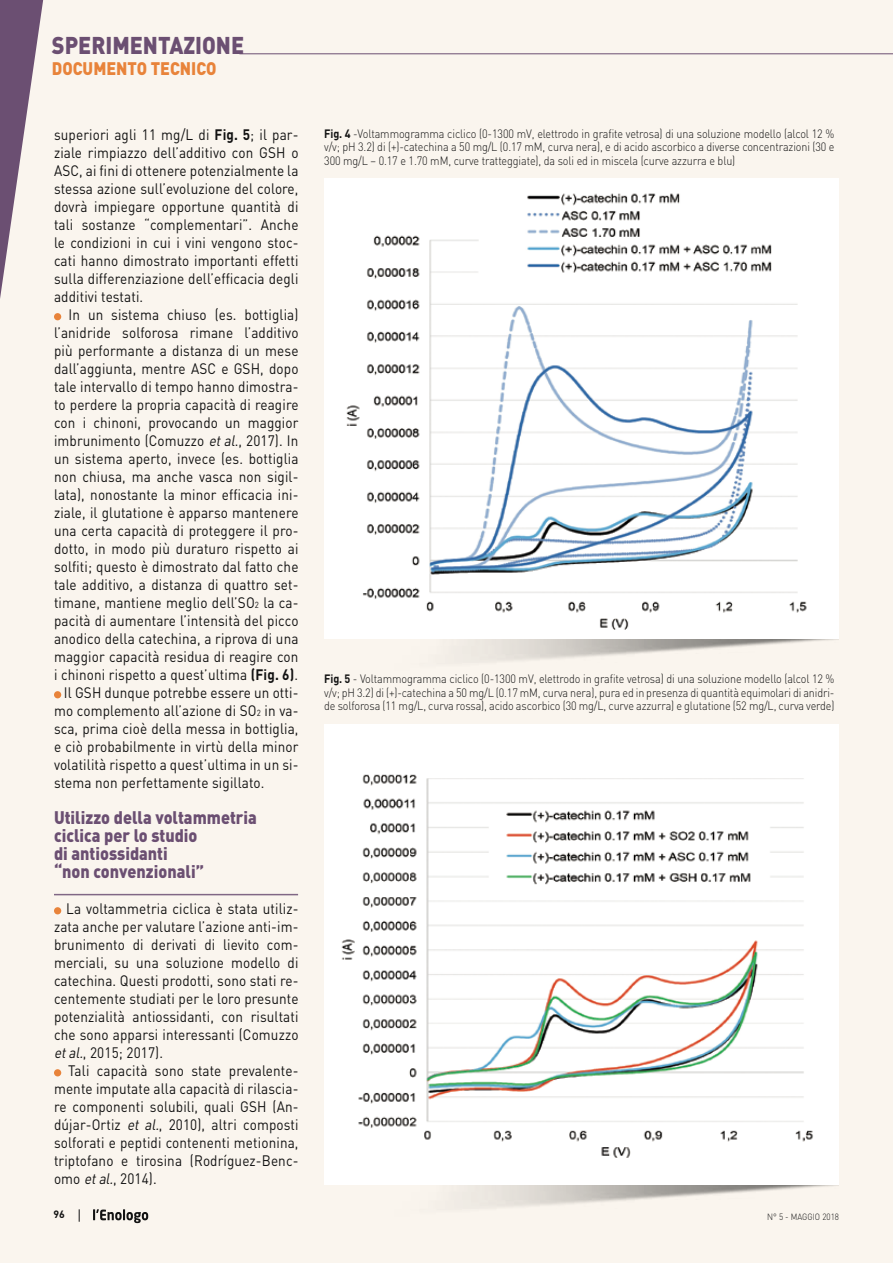
<style>
.page{position:relative;width:893px;height:1263px;background:#faf5ee}
.page>*{position:absolute;margin:0;border:0;box-sizing:border-box;transform-origin:0 0}
.t1{font:900 24px "DIN";color:#6b4f72;scale:.9 1}
.t2{font:900 18px/18px "DIN";color:#6b4f72;scale:.9 1}
.t3{font:900 18px "DIN";color:#e8833a;scale:.9 1}
.t4{font:15px/18px "DIN";letter-spacing:.01em;color:#121212;text-align:justify;scale:.9 1}
.t5{font:300 12px/13.5px "DIN";letter-spacing:-.01em;color:#121212;text-align:justify;scale:.9 1}
.t6{font:700 10.5px "DIN";color:#121212}
.t7{font:300 9px "DIN";color:#121212;scale:.9 1}
.s1{font-weight:700}
.s2{font-style:italic}
.s3{font-size:8.7px}
</style>
<div class="page">
<svg style="left:93px;top:1209px;width:55px;height:14px"></svg>
<svg style="left:79px;top:1209px;width:1px;height:13px"></svg>
<hr style="left:239px;top:53px;width:654px;height:1px;background:#6b4f72">
<svg style="left:0;top:0;width:44px;height:299px"></svg>
<div style="left:54px;top:313px;width:7px;height:7px;background:#e8833a;border-radius:50%"></div>
<div style="left:54px;top:691px;width:7px;height:7px;background:#e8833a;border-radius:50%"></div>
<hr style="left:54px;top:894px;width:244px;height:1px;background:#806785">
<div style="left:54px;top:907px;width:7px;height:7px;background:#e8833a;border-radius:50%"></div>
<div style="left:54px;top:1069px;width:7px;height:7px;background:#e8833a;border-radius:50%"></div>
<div style="left:324px;top:179px;width:515px;height:460px;background:#fff"></div>
<img style="left:346px;top:193px;width:461px;height:437px">
<div style="left:324px;top:725px;width:515px;height:460px;background:#fff"></div>
<img style="left:341px;top:774px;width:472px;height:384px">
<h1 class="t1" style="left:52px;top:29px;width:215px">SPERIMENTAZIONE</h1>
<p class="t3" style="left:52px;top:56px;width:185px">DOCUMENTO TECNICO</p>
<p class="t4" style="left:54px;top:126px;width:273px">superiori agli 11 mg/L di <span class="s1">Fig. 5</span>; il par&shy;ziale rimpiazzo dell’additivo con GSH o ASC, ai fini di ottenere potenzialmente la stessa azione sull’evoluzione del colore, dovrà impiegare opportune quantità di tali sostanze “complementari”. Anche le condizioni in cui i vini vengono stoc&shy;cati hanno dimostrato importanti effetti sulla differenziazione dell’efficacia degli additivi testati.</p>
<p class="t4" style="left:69px;top:306px;width:257px">In un sistema chiuso (es. bottiglia)</p>
<p class="t4" style="left:54px;top:324px;width:273px">l’anidride solforosa rimane l’additivo</p>
<p class="t4" style="left:54px;top:342px;width:273px">più performante a distanza di un mese</p>
<p class="t4" style="left:54px;top:360px;width:273px">dall’aggiunta, mentre ASC e GSH, dopo</p>
<p class="t4" style="left:54px;top:378px;width:273px">tale intervallo di tempo hanno dimostra-</p>
<p class="t4" style="left:54px;top:396px;width:273px">to perdere la propria capacità di reagire</p>
<p class="t4" style="left:54px;top:414px;width:273px">con i chinoni, provocando un maggior</p>
<p class="t4" style="left:54px;top:432px;width:273px">imbrunimento (Comuzzo <span class="s2">etal</span>., 2017). In</p>
<p class="t4" style="left:54px;top:450px;width:273px">un sistema aperto, invece (es. bottiglia</p>
<p class="t4" style="left:54px;top:468px;width:273px">non chiusa, ma anche vasca non sigil-</p>
<p class="t4" style="left:54px;top:486px;width:273px">lata), nonostante la minor efficacia ini-</p>
<p class="t4" style="left:54px;top:504px;width:273px">ziale, il glutatione è apparso mantenere</p>
<p class="t4" style="left:54px;top:522px;width:273px">una certa capacità di proteggere il pro-</p>
<p class="t4" style="left:54px;top:540px;width:273px">dotto, in modo più duraturo rispetto ai</p>
<p class="t4" style="left:54px;top:558px;width:273px">solfiti; questo è dimostrato dal fatto che</p>
<p class="t4" style="left:54px;top:576px;width:273px">tale additivo, a distanza di quattro set-</p>
<p class="t4" style="left:54px;top:594px;width:273px">timane, mantiene meglio dell’SO<span class="s3">2</span> la ca-</p>
<p class="t4" style="left:54px;top:612px;width:273px">pacità di aumentare l’intensità del picco</p>
<p class="t4" style="left:54px;top:630px;width:273px">anodico della catechina, a riprova di una</p>
<p class="t4" style="left:54px;top:648px;width:273px">maggior capacità residua di reagire con</p>
<p class="t4" style="left:54px;top:666px;width:273px">i chinoni rispetto a quest’ultima <span class="s1">(Fig. 6)</span>.</p>
<p class="t4" style="left:64px;top:684px;width:262px">Il GSH dunque potrebbe essere un otti-</p>
<p class="t4" style="left:54px;top:702px;width:273px">mo complemento all’azione di SO<span class="s3">2</span> in va-</p>
<p class="t4" style="left:54px;top:720px;width:273px">sca, prima cioè della messa in bottiglia,</p>
<p class="t4" style="left:54px;top:738px;width:273px">e ciò probabilmente in virtù della minor</p>
<p class="t4" style="left:54px;top:756px;width:273px">volatilità rispetto a quest’ultima in un si-</p>
<p class="t4" style="left:54px;top:774px;width:235px">stema non perfettamente sigillato.</p>
<p class="t2" style="left:54px;top:808px;width:227px">Utilizzo della voltammetria ciclica per lo studio<br>di antiossidanti<br>“non convenzionali”</p>
<p class="t4" style="left:54px;top:900px;width:273px;text-indent:12px">La voltammetria ciclica è stata utiliz&shy;zata anche per valutare l’azione anti-im&shy;brunimento di derivati di lievito com&shy;merciali, su una soluzione modello di catechina. Questi prodotti, sono stati re&shy;centemente studiati per le loro presunte potenzialità antiossidanti, con risultati che sono apparsi interessanti (Comuzzo <span class="s2">etal.</span>, 2015; 2017).</p>
<p class="t4" style="left:54px;top:1062px;width:273px;text-indent:14px">Tali capacità sono state prevalente&shy;mente imputate alla capacità di rilascia&shy;re componenti solubili, quali GSH (An&shy;dújar-Ortiz <span class="s2">et al.</span>, 2010), altri composti solforati e peptidi contenenti metionina, triptofano e tirosina (Rodríguez-Benc&shy;omo <span class="s2">etal.</span>, 2014).</p>
<p class="t6" style="left:54px;top:1207px;width:13px">96</p>
<p class="t5" style="left:324px;top:127px;width:568px"><span class="s1">Fig. 4</span> -Voltammogramma ciclico (0-1300 mV, elettrodo in grafite vetrosa) di una soluzione modello (alcol 12 % v/v; pH 3.2) di (+)-catechina a 50 mg/L (0.17 mM, curva nera), e di acido ascorbico a diverse concentrazioni (30 e 300 mg/L – 0.17 e 1.70 mM, curve tratteggiate), da soli ed in miscela (curve azzurra e blu)</p>
<p class="t5" style="left:324px;top:672px;width:568px"><span class="s1">Fig. 5</span> - Voltammogramma ciclico (0-1300 mV, elettrodo in grafite vetrosa) di una soluzione modello (alcol 12 % v/v; pH 3.2) di (+)-catechina a 50 mg/L (0.17 mM, curva nera), pura ed in presenza di quantità equimolari di anidri&shy;de solforosa (11 mg/L, curva rossa), acido ascorbico (30 mg/L, curve azzurra) e glutatione (52 mg/L, curva verde)</p>
<p class="t7" style="left:767px;top:1211px;width:81px">N° 5 - MAGGIO 2018</p>
</div>
